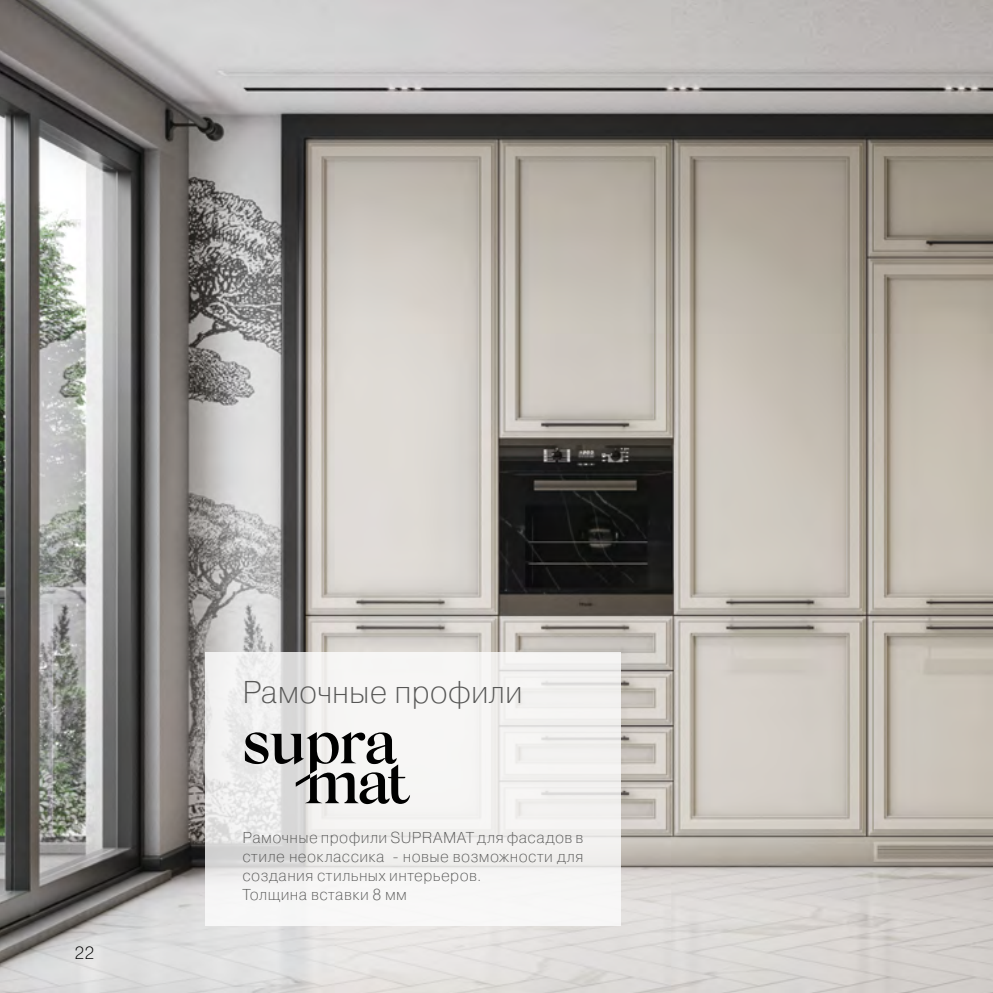
<style>
.page{position:relative;width:993px;height:993px;background:#fff}
.page>*{position:absolute;margin:0;border:0;box-sizing:border-box;transform-origin:0 0}
.t1{font:200 31.5px "Pragmatica";color:#575756}
.t2{font:200 17.5px "Pragmatica";color:#000}
.t3{font:200 15.75px/18.9px "Pragmatica";letter-spacing:.025em;color:#575756}
</style>
<div class="page">
<img style="left:0;top:0;width:992px;height:992px">
<svg style="left:205px;top:652px;width:415px;height:273px;fill:#f4f4f3"></svg>
<svg style="left:245px;top:731px;width:165px;height:72px"></svg>
<p class="t2" style="left:74px;top:941px;width:21px">22</p>
<h1 class="t1" style="left:242px;top:671px;width:281px">Рамочные профили</h1>
<p class="t3" style="left:242px;top:827px;width:342px">Рамочные профили SUPRAMAT для фасадов в стиле неоклассика - новые возможности для создания стильных интерьеров.<br>Толщина вставки 8 мм</p>
</div>
